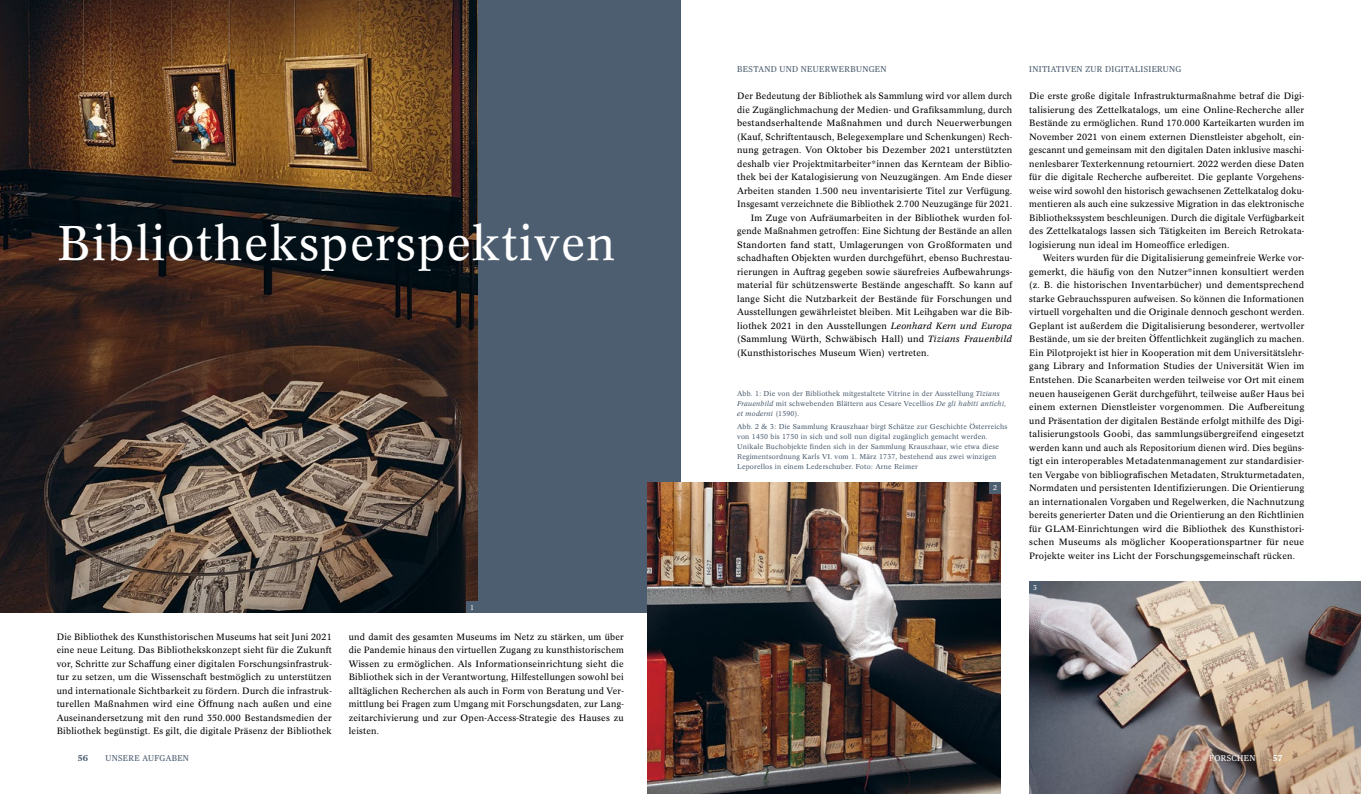
<style>
.page{position:relative;width:1361px;height:794px;background:#fff}
.page>*{position:absolute;margin:0;border:0;box-sizing:border-box;transform-origin:0 0}
._09_Headline_Kapitel{font:48px "Concorde BQ";letter-spacing:.03em;color:#fff}
._01_Lauftext_Buch_oh{font:9px/13.5px "Concorde BQ";letter-spacing:.025em;color:#000;text-align:justify}
._01_Lauftext_Buch_Ei{font:9px/13.5px "Concorde BQ";letter-spacing:.025em;color:#000;text-align:justify}
._03_Subline_pos_ohne{font:8.5px "Publico Text";letter-spacing:.04em;color:#4d5e70}
._03_Subline_pos_plus{font:8.5px "Publico Text";letter-spacing:.04em;color:#4d5e70}
._03_Subline_pos_plus-2{font:8.5px "Publico Text";color:#fff}
._03_Subline_pos_plus-3{font:700 8.5px "Publico Text";color:#4d5e70}
._03_Subline_pos_plus-4{font:700 8.5px "Publico Text";color:#fff}
._06_Bildunterschrift{font:7px/10.1px "Concorde BQ";letter-spacing:.025em;color:#4d5e70}
._06_Bildunterschrift-2{font:7px "Concorde BQ";color:#fff}
.s1{font-style:italic}
</style>
<div class="page">
<div style="left:0;top:0;width:680px;height:612px;background:#4d5e70"></div>
<img style="left:0;top:0;width:478px;height:612px">
<img style="left:647px;top:482px;width:354px;height:312px">
<img style="left:1029px;top:581px;width:332px;height:213px">
<div style="left:466px;top:601px;width:12px;height:11px;background:#4d5e70"></div>
<div style="left:989px;top:482px;width:12px;height:11px;background:#4d5e70"></div>
<div style="left:1029px;top:581px;width:11px;height:12px;background:#4d5e70"></div>
<p class="_09_Headline_Kapitel" style="left:57px;top:216px;width:560px">Bibliotheksperspektiven</p>
<p class="_06_Bildunterschrift-2" style="left:470px;top:603px;width:5px">1</p>
<p class="_01_Lauftext_Buch_oh" style="left:57px;top:630px;width:276px">Die Bibliothek des Kunsthistorischen Museums hat seit Juni 2021 eine neue Leitung. Das Bibliothekskonzept sieht für die Zukunft vor, Schritte zur Schaffung einer digitalen Forschungsinfrastruk&shy;tur zu setzen, um die Wissenschaft bestmöglich zu unterstützen und internationale Sichtbarkeit zu fördern. Durch die infrastruk&shy;turellen Maßnahmen wird eine Öffnung nach außen und eine Auseinandersetzung mit den rund 350.000 Bestandsmedien der Bibliothek begünstigt. Es gilt, die digitale Präsenz der Bibliothek</p>
<p class="_01_Lauftext_Buch_oh" style="left:349px;top:630px;width:276px">und damit des gesamten Museums im Netz zu stärken, um über die Pandemie hinaus den virtuellen Zugang zu kunsthistorischem Wissen zu ermöglichen. Als Informationseinrichtung sieht die Bibliothek sich in der Verantwortung, Hilfestellungen sowohl bei alltäglichen Recherchen als auch in Form von Beratung und Ver&shy;mittlung bei Fragen zum Umgang mit Forschungsdaten, zur Lang&shy;zeitarchivierung und zur Open-Access-Strategie des Hauses zu leisten.</p>
<p class="_03_Subline_pos_ohne" style="left:737px;top:63px;width:151px">BESTAND UND NEUERWERBUNGEN</p>
<p class="_01_Lauftext_Buch_oh" style="left:737px;top:90px;width:276px">Der Bedeutung der Bibliothek als Sammlung wird vor allem durch die Zugänglichmachung der Medien- und Grafiksammlung, durch bestandserhaltende Maßnahmen und durch Neuerwerbungen (Kauf, Schriftentausch, Belegexemplare und Schenkungen) Rech&shy;nung getragen. Von Oktober bis Dezember 2021 unterstützten deshalb vier Projektmitarbeiter*innen das Kernteam der Biblio&shy;thek bei der Katalogisierung von Neuzugängen. Am Ende dieser Arbeiten standen 1.500 neu inventarisierte Titel zur Verfügung.<br>Insgesamt verzeichnete die Bibliothek 2.700 Neuzugänge für 2021.</p>
<p class="_01_Lauftext_Buch_Ei" style="left:737px;top:211px;width:276px;text-indent:14px">Im Zuge von Aufräumarbeiten in der Bibliothek wurden fol&shy;gende Maßnahmen getroffen: Eine Sichtung der Bestände an allen Standorten fand statt, Umlagerungen von Großformaten und schadhaften Objekten wurden durchgeführt, ebenso Buchrestau&shy;rierungen in Auftrag gegeben sowie säurefreies Aufbewahrungs&shy;material für schützenswerte Bestände angeschafft. So kann auf lange Sicht die Nutzbarkeit der Bestände für Forschungen und Ausstellungen gewährleistet bleiben. Mit Leihgaben war die Bib&shy;liothek 2021 in den Ausstellungen <span class="s1">Leonhard Kern und Europa </span>(Sammlung Würth, Schwäbisch Hall) und <span class="s1">Tizians Frauenbild </span>(Kunsthistorisches Museum Wien) vertreten.</p>
<p class="_06_Bildunterschrift" style="left:737px;top:388px;width:270px">Abb. 1: Die von der Bibliothek mitgestaltete Vitrine in der Ausstellung <span class="s1">Tizians<br>Frauenbild</span> mit schwebenden Blättern aus Cesare Vecellios <span class="s1">De gli habiti antichi, et moderni</span> (1590).</p>
<p class="_06_Bildunterschrift" style="left:737px;top:421px;width:272px">Abb. 2 &amp; 3: Die Sammlung Krauszhaar birgt Schätze zur Geschichte Österreichs von 1450 bis 1750 in sich und soll nun digital zugänglich gemacht werden.<br>Unikale Buchobjekte finden sich in der Sammlung Krauszhaar, wie etwa diese Regimentsordnung Karls VI. vom 1. März 1737, bestehend aus zwei winzigen Leporellos in einem Lederschuber. Foto: Arne Reimer</p>
<p class="_06_Bildunterschrift-2" style="left:993px;top:484px;width:5px">2</p>
<p class="_03_Subline_pos_ohne" style="left:1029px;top:63px;width:154px">INITIATIVEN ZUR DIGITALISIERUNG</p>
<p class="_01_Lauftext_Buch_oh" style="left:1029px;top:90px;width:276px">Die erste große digitale Infrastrukturmaßnahme betraf die Digi&shy;talisierung des Zettelkatalogs, um eine Online-Recherche aller Bestände zu ermöglichen. Rund 170.000 Karteikarten wurden im November 2021 von einem externen Dienstleister abgeholt, ein&shy;gescannt und gemeinsam mit den digitalen Daten inklusive maschi&shy;nenlesbarer Texterkennung retourniert. 2022 werden diese Daten für die digitale Recherche aufbereitet. Die geplante Vorgehens&shy;weise wird sowohl den historisch gewachsenen Zettelkatalog doku&shy;mentieren als auch eine sukzessive Migration in das elektronische Bibliothekssystem beschleunigen. Durch die digitale Verfügbarkeit des Zettelkatalogs lassen sich Tätigkeiten im Bereich Retrokata&shy;logisierung nun ideal im Homeoffice erledigen.</p>
<p class="_01_Lauftext_Buch_Ei" style="left:1029px;top:252px;width:276px;text-indent:14px">Weiters wurden für die Digitalisierung gemeinfreie Werke vor&shy;gemerkt, die häufig von den Nutzer*innen konsultiert werden (z. B. die historischen Inventarbücher) und dementsprechend starke Gebrauchsspuren aufweisen. So können die Informationen virtuell vorgehalten und die Originale dennoch geschont werden.<br>Geplant ist außerdem die Digitalisierung besonderer, wertvoller Bestände, um sie der breiten Öffentlichkeit zugänglich zu machen.<br>Ein Pilotprojekt ist hier in Kooperation mit dem Universitätslehr&shy;gang Library and Information Studies der Universität Wien im Entstehen. Die Scanarbeiten werden teilweise vor Ort mit einem neuen hauseigenen Gerät durchgeführt, teilweise außer Haus bei einem externen Dienstleister vorgenommen. Die Aufbereitung und Präsentation der digitalen Bestände erfolgt mithilfe des Digi&shy;talisierungstools Goobi, das sammlungsübergreifend eingesetzt werden kann und auch als Repositorium dienen wird. Dies begüns&shy;tigt ein interoperables Metadatenmanagement zur standardisier&shy;ten Vergabe von bibliografischen Metadaten, Strukturmetadaten, Normdaten und persistenten Identifizierungen. Die Orientierung an internationalen Vorgaben und Regelwerken, die Nachnutzung bereits generierter Daten und die Orientierung an den Richtlinien für GLAM-Einrichtungen wird die Bibliothek des Kunsthistori&shy;schen Museums als möglicher Kooperationspartner für neue Projekte weiter ins Licht der Forschungsgemeinschaft rücken.</p>
<p class="_06_Bildunterschrift-2" style="left:1033px;top:583px;width:5px">3</p>
<p class="_03_Subline_pos_plus-3" style="left:78px;top:751px;width:12px">56</p>
<p class="_03_Subline_pos_plus" style="left:105px;top:751px;width:85px">UNSERE AUFGABEN</p>
<p class="_03_Subline_pos_plus-2" style="left:1209px;top:751px;width:13px">FORSCHEN</p>
<p class="_03_Subline_pos_plus-4" style="left:1272px;top:751px;width:11px">57</p>
</div>
